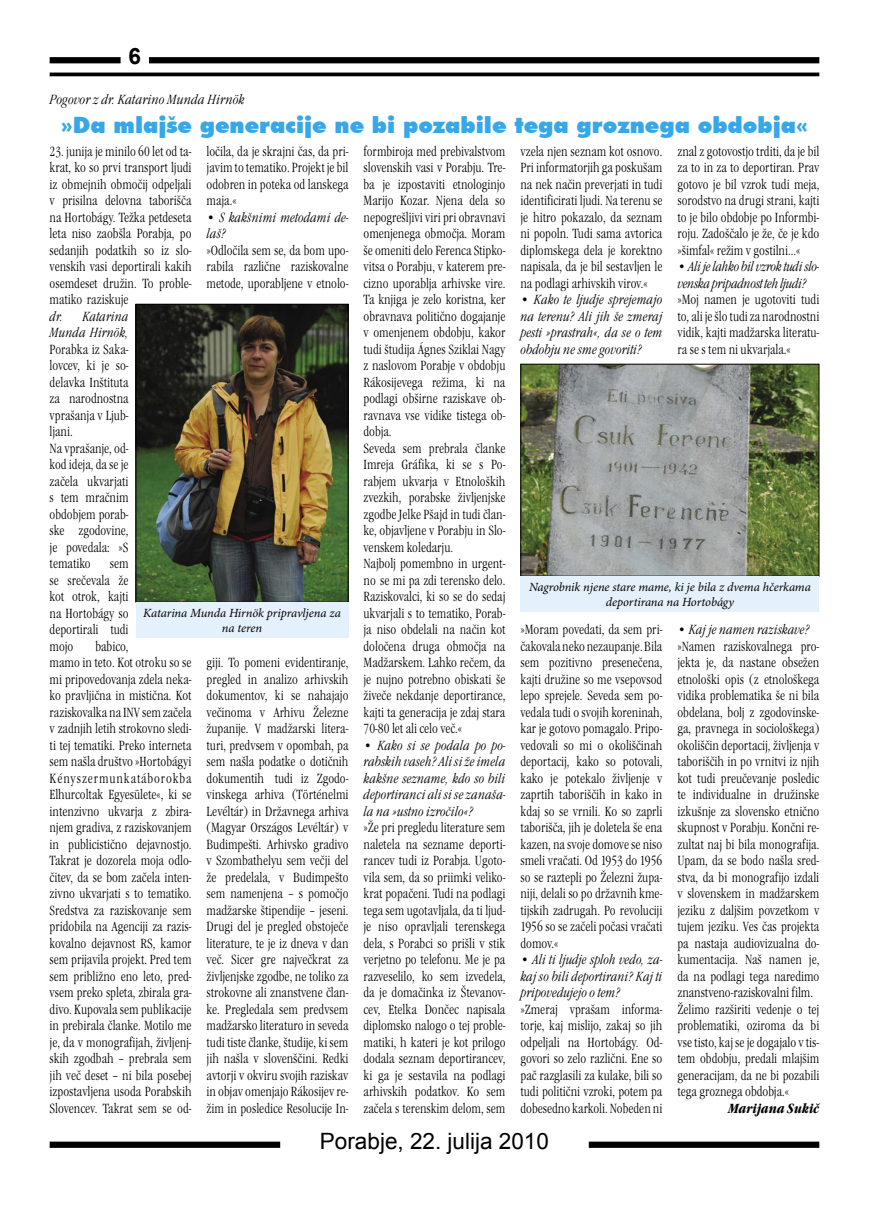
<style>
.page{position:relative;width:869px;height:1205px;background:#fff}
.page>*{position:absolute;margin:0;border:0;box-sizing:border-box;transform-origin:0 0}
.cím{font:900 22.5px "Futura BT";color:#36a7e9}
.t1{font:22.5px "Arial";color:#000}
.t2{font:700 22.5px "Arial";color:#000}
.ujszoveg{font:13.75px/16.5px "Garamond Itc TEE Ligh Cond";color:#000;text-align:justify;scale:.96 1}
.ujszoveg-2{font:13.75px/16.5px "Garamond Itc TEE Ligh Cond Ital";color:#000;text-align:justify;scale:.96 1}
.ujszoveg-3{font:13.75px/16.5px "Garamond Itc TEE Ligh Cond Ital";letter-spacing:-.025em;color:#000;scale:.96 1}
.ujszoveg-4{font:13.75px "Garamond Itc TEE Ligh Cond Ital";color:#000}
.ujalairas{font:italic 700 condensed 13.75px "Garamond Itc TEE";color:#000}
.szoveg{font:italic 12.5px/15px "Minion Pro";letter-spacing:-.01em;color:#000;text-align:center}
.s1{font-family:"Garamond Itc TEE Ligh Cond Ital"}
</style>
<div class="page">
<div style="left:50px;top:1141px;width:230px;height:7px;background:#000"></div>
<div style="left:588px;top:1141px;width:231px;height:7px;background:#000"></div>
<hr style="left:50px;top:73px;width:769px;height:3px;background:#000">
<div style="left:50px;top:57px;width:70px;height:6px;background:#000"></div>
<div style="left:149px;top:57px;width:670px;height:6px;background:#000"></div>
<img style="left:522px;top:366px;width:295px;height:208px">
<div style="left:520px;top:364px;width:299px;height:212px;border:1px solid #000"></div>
<div style="left:520px;top:576px;width:299px;height:36px;background:#e4f0fb"></div>
<img style="left:138px;top:306px;width:208px;height:294px">
<div style="left:136px;top:304px;width:212px;height:298px;border:1px solid #000"></div>
<div style="left:136px;top:602px;width:212px;height:36px;background:#e4f0fb"></div>
<h1 class="t2" style="left:128px;top:41px;width:14px">6</h1>
<p class="ujszoveg-4" style="left:50px;top:92px;width:197px">Pogovor z dr. Katarino Munda Hirnök</p>
<p class="cím" style="left:61px;top:111px;width:748px">»Da mlajše generacije ne bi pozabile tega groznega obdobja«</p>
<p class="ujszoveg" style="left:50px;top:143px;width:149px;text-align:left">23. junija je minilo 60 let od ta&shy;krat, ko so prvi transport ljudi iz obmejnih območij odpeljali v prisilna delovna taborišča na Hortobágy. Težka petdeseta leta niso zaobšla Porabja, po sedanjih podatkih so iz slo&shy;venskih vasi deportirali kakih osemdeset družin. To proble&shy;matiko raziskuje<br><span class="s1">dr. Katarina<br>Munda Hirnök,<br></span>Porabka iz Saka-<br>lovcev, ki je so-<br>delavka Inštituta<br>za narodnostna<br>vprašanja v Ljub-<br>ljani.</p>
<p class="ujszoveg" style="left:50px;top:440px;width:84px">Na vprašanje, od&shy;kod ideja, da se je začela ukvarjati s tem mračnim obdobjem porab&shy;ske zgodovine, je povedala: »S tematiko</p>
<p class="ujszoveg" style="left:206px;top:143px;width:149px">ločila, da je skrajni čas, da pri&shy;javim to tematiko. Projekt je bil odobren in poteka od lanskega maja.«</p>
<p class="ujszoveg-2" style="left:206px;top:209px;width:149px">• S kakšnimi metodami de&shy;laš?</p>
<p class="ujszoveg" style="left:206px;top:242px;width:149px">»Odločila sem se, da bom upo&shy;rabila različne raziskovalne metode, uporabljene v etnolo-</p>
<p class="ujszoveg" style="left:50px;top:555px;width:84px;text-indent:60px">sem se srečevala že kot otrok, kajti na Hortobágy so deportirali tudi mojo</p>
<p class="szoveg" style="left:143px;top:606px;width:199px">Katarina Munda Hirnök pripravljena za na teren</p>
<p class="ujszoveg" style="left:50px;top:638px;width:149px;text-align:left;text-indent:46px">babico,<br>mamo in teto. Kot otroku so se mi pripovedovanja zdela neka&shy;ko pravljična in mistična. Kot raziskovalka na INV sem začela v zadnjih letih strokovno sledi&shy;ti tej tematiki. Preko interneta sem našla društvo »Hortobágyi<br>Kényszermunkatáborokba<br>Elhurcoltak Egyesülete«, ki se intenzivno ukvarja z zbira&shy;njem gradiva, z raziskovanjem in publicistično dejavnostjo.<br>Takrat je dozorela moja odlo&shy;čitev, da se bom začela inten&shy;zivno ukvarjati s to tematiko.<br>Sredstva za raziskovanje sem pridobila na Agenciji za razis&shy;kovalno dejavnost RS, kamor sem prijavila projekt. Pred tem sem približno eno leto, pred&shy;vsem preko spleta, zbirala gra&shy;divo. Kupovala sem publikacije in prebirala članke. Motilo me je, da v monografijah, življenj&shy;skih zgodbah – prebrala sem jih več deset – ni bila posebej izpostavljena usoda Porabskih<br>Slovencev. Takrat sem se od-</p>
<p class="ujszoveg" style="left:206px;top:654px;width:149px">giji. To pomeni evidentiranje, pregled in analizo arhivskih dokumentov, ki se nahajajo večinoma v Arhivu Železne županije. V madžarski litera&shy;turi, predvsem v opombah, pa sem našla podatke o dotičnih dokumentih tudi iz Zgodo&shy;vinskega arhiva (Történelmi Levéltár) in Državnega arhiva (Magyar Országos Levéltár) v Budimpešti. Arhivsko gradivo v Szombathelyu sem večji del že predelala, v Budimpešto sem namenjena – s pomočjo madžarske štipendije – jeseni.<br>Drugi del je pregled obstoječe literature, te je iz dneva v dan več. Sicer gre največkrat za življenjske zgodbe, ne toliko za strokovne ali znanstvene član&shy;ke. Pregledala sem predvsem madžarsko literaturo in seveda tudi tiste članke, študije, ki sem jih našla v slovenščini. Redki avtorji v okviru svojih raziskav in objav omenjajo Rákosijev re&shy;žim in posledice Resolucije In-</p>
<p class="ujszoveg" style="left:363px;top:143px;width:149px">formbiroja med prebivalstvom slovenskih vasi v Porabju. Tre&shy;ba je izpostaviti etnologinjo Marijo Kozar. Njena dela so nepogrešljivi viri pri obravnavi omenjenega območja. Moram še omeniti delo Ferenca Stipko&shy;vitsa o Porabju, v katerem pre&shy;cizno uporablja arhivske vire.<br>Ta knjiga je zelo koristna, ker obravnava politično dogajanje v omenjenem obdobju, kakor tudi študija Ágnes Sziklai Nagy z naslovom Porabje v obdobju Rákosijevega režima, ki na podlagi obširne raziskave ob&shy;ravnava vse vidike tistega ob&shy;dobja.</p>
<p class="ujszoveg" style="left:363px;top:440px;width:149px">Seveda sem prebrala članke Imreja Gráfika, ki se s Po&shy;rabjem ukvarja v Etnoloških zvezkih, porabske življenjske zgodbe Jelke Pšajd in tudi član&shy;ke, objavljene v Porabju in Slo&shy;venskem koledarju.</p>
<p class="ujszoveg" style="left:363px;top:555px;width:149px">Najbolj pomembno in urgent&shy;no se mi pa zdi terensko delo.<br>Raziskovalci, ki so se do sedaj ukvarjali s to tematiko, Porab&shy;ja niso obdelali na način kot določena druga območja na Madžarskem. Lahko rečem, da je nujno potrebno obiskati še živeče nekdanje deportirance, kajti ta generacija je zdaj stara 70-80 let ali celo več.«</p>
<p class="ujszoveg-2" style="left:363px;top:737px;width:149px">• Kako si se podala po po&shy;rabskih vaseh? Ali si že imela kakšne sezname, kdo so bili deportiranci ali si se zanaša&shy;la na »ustno izročilo«?</p>
<p class="ujszoveg" style="left:363px;top:819px;width:149px">»Že pri pregledu literature sem naletela na sezname deporti&shy;rancev tudi iz Porabja. Ugoto&shy;vila sem, da so priimki veliko&shy;krat popačeni. Tudi na podlagi tega sem ugotavljala, da ti ljud&shy;je niso opravljali terenskega dela, s Porabci so prišli v stik verjetno po telefonu. Me je pa razveselilo, ko sem izvedela, da je domačinka iz Števanov&shy;cev, Etelka Dončec napisala diplomsko nalogo o tej proble&shy;matiki, h kateri je kot prilogo dodala seznam deportirancev, ki ga je sestavila na podlagi arhivskih podatkov. Ko sem začela s terenskim delom, sem</p>
<p class="ujszoveg" style="left:520px;top:143px;width:149px">vzela njen seznam kot osnovo.<br>Pri informatorjih ga poskušam na nek način preverjati in tudi identificirati ljudi. Na terenu se je hitro pokazalo, da seznam ni popoln. Tudi sama avtorica diplomskega dela je korektno napisala, da je bil sestavljen le na podlagi arhivskih virov.«</p>
<p class="ujszoveg-2" style="left:520px;top:292px;width:149px">• Kako te ljudje sprejemajo na terenu? Ali jih še zmeraj pesti »prastrah«, da se o tem obdobju ne sme govoriti?</p>
<p class="ujszoveg" style="left:677px;top:143px;width:149px">znal z gotovostjo trditi, da je bil za to in za to deportiran. Prav gotovo je bil vzrok tudi meja, sorodstvo na drugi strani, kajti to je bilo obdobje po Informbi&shy;roju. Zadoščalo je že, če je kdo »šimfal« režim v gostilni...«</p>
<p class="ujszoveg-3" style="left:677px;top:259px;width:149px">• Ali je lahko bil vzrok tudi slo&shy;venska pripadnost teh ljudi?</p>
<p class="ujszoveg" style="left:677px;top:291px;width:149px">»Moj namen je ugotoviti tudi to, ali je šlo tudi za narodnostni vidik, kajti madžarska literatu&shy;ra se s tem ni ukvarjala.«</p>
<p class="szoveg" style="left:528px;top:580px;width:283px">Nagrobnik njene stare mame, ki je bila z dvema hčerkama deportirana na Hortobágy</p>
<p class="ujszoveg" style="left:520px;top:621px;width:149px">»Moram povedati, da sem pri&shy;čakovala neko nezaupanje. Bila sem pozitivno presenečena, kajti družine so me vsepovsod lepo sprejele. Seveda sem po&shy;vedala tudi o svojih koreninah, kar je gotovo pomagalo. Pripo&shy;vedovali so mi o okoliščinah deportacij, kako so potovali, kako je potekalo življenje v zaprtih taboriščih in kako in kdaj so se vrnili. Ko so zaprli taborišča, jih je doletela še ena kazen, na svoje domove se niso smeli vračati. Od 1953 do 1956 so se raztepli po Železni župa&shy;niji, delali so po državnih kme&shy;tijskih zadrugah. Po revoluciji 1956 so se začeli počasi vračati domov.«</p>
<p class="ujszoveg-2" style="left:520px;top:952px;width:149px">• Ali ti ljudje sploh vedo, za&shy;kaj so bili deportirani? Kaj ti pripovedujejo o tem?</p>
<p class="ujszoveg" style="left:520px;top:1001px;width:149px">»Zmeraj vprašam informa&shy;torje, kaj mislijo, zakaj so jih odpeljali na Hortobágy. Od&shy;govori so zelo različni. Ene so pač razglasili za kulake, bili so tudi politični vzroki, potem pa dobesedno karkoli. Nobeden ni</p>
<p class="ujszoveg-2" style="left:677px;top:622px;width:139px">• Kaj je namen raziskave?</p>
<p class="ujszoveg" style="left:677px;top:638px;width:149px">»Namen raziskovalnega pro&shy;jekta je, da nastane obsežen etnološki opis (z etnološkega vidika problematika še ni bila obdelana, bolj z zgodovinske&shy;ga, pravnega in sociološkega) okoliščin deportacij, življenja v taboriščih in po vrnitvi iz njih kot tudi preučevanje posledic te individualne in družinske izkušnje za slovensko etnično skupnost v Porabju. Končni re&shy;zultat naj bi bila monografija.<br>Upam, da se bodo našla sred&shy;stva, da bi monografijo izdali v slovenskem in madžarskem jeziku z daljšim povzetkom v tujem jeziku. Ves čas projekta pa nastaja audiovizualna do&shy;kumentacija. Naš namen je, da na podlagi tega naredimo znanstveno-raziskovalni film.</p>
<p class="ujszoveg" style="left:677px;top:1001px;width:149px">Želimo razširiti vedenje o tej problematiki, oziroma da bi vse tisto, kaj se je dogajalo v tis&shy;tem obdobju, predali mlajšim generacijam, da ne bi pozabili tega groznega obdobja.«</p>
<p class="ujalairas" style="left:727px;top:1100px;width:93px">Marijana Sukič</p>
<h1 class="t1" style="left:320px;top:1126px;width:230px">Porabje, 22. julija 2010</h1>
</div>
